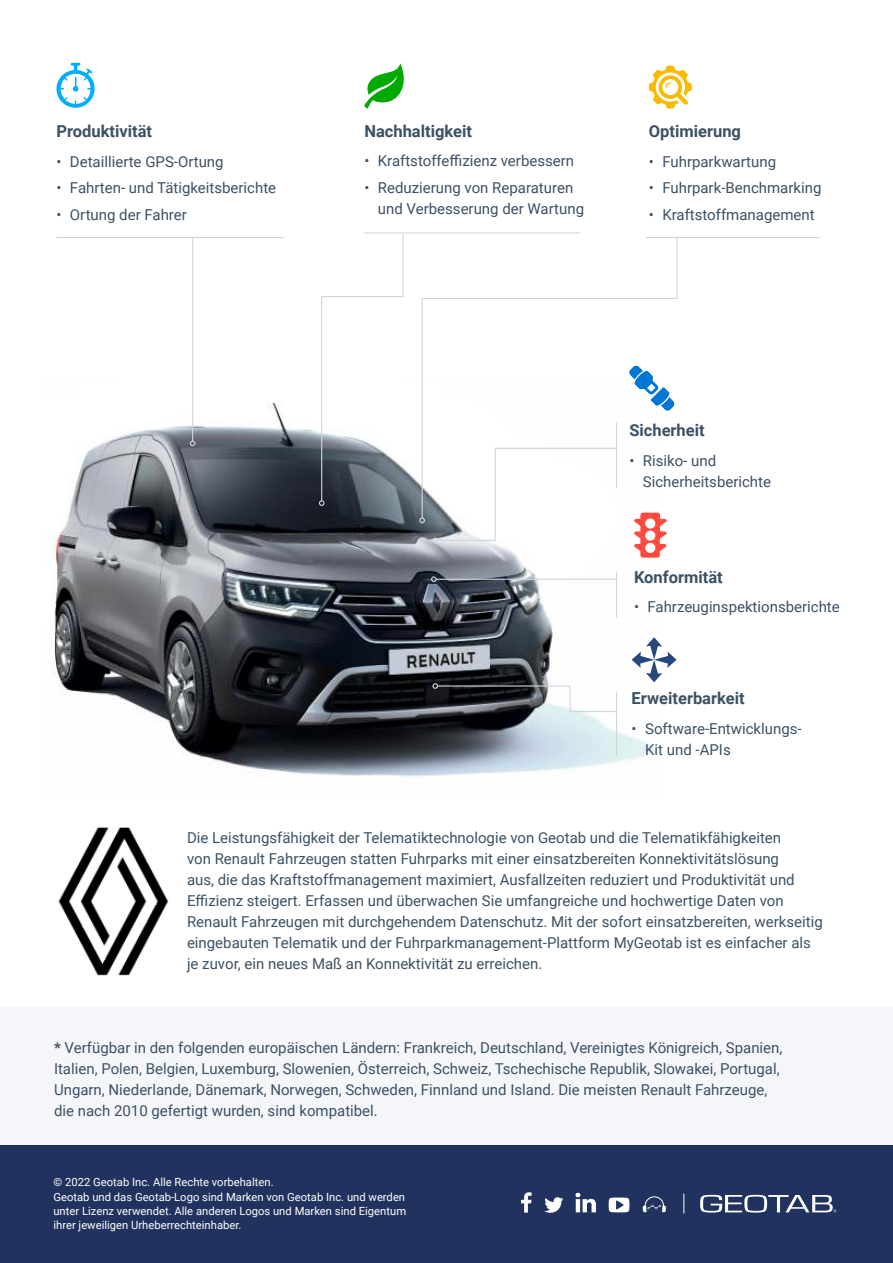
<style>
.page{position:relative;width:893px;height:1263px;background:#fff}
.page>*{position:absolute;margin:0;border:0;box-sizing:border-box;transform-origin:0 0}
.t1{font:700 16.5px "Roboto";color:#3c5164}
.t2{font:15px/21px "Roboto";color:#3c5164}
.t3{font:11.25px/14.2px "Roboto";color:#fff}
.s1{font-weight:700}
</style>
<div class="page">
<img style="left:51px;top:402px;width:604px;height:375px">
<svg style="left:56px;top:63px;width:39px;height:45px"></svg>
<hr style="left:56px;top:237px;width:228px;height:1px;background:#d1d6dd">
<hr style="left:192px;top:238px;width:1px;height:203px;background:#d1d6dd">
<svg style="left:190px;top:441px;width:5px;height:5px"></svg>
<svg style="left:364px;top:64px;width:40px;height:45px"></svg>
<hr style="left:364px;top:232px;width:217px;height:2px;background:#d1d6dd">
<svg style="left:319px;top:233px;width:85px;height:273px"></svg>
<svg style="left:649px;top:66px;width:43px;height:43px"></svg>
<hr style="left:646px;top:237px;width:173px;height:1px;background:#d1d6dd">
<svg style="left:421px;top:237px;width:257px;height:282px"></svg>
<svg style="left:419px;top:517px;width:6px;height:6px"></svg>
<svg style="left:432px;top:447px;width:186px;height:96px"></svg>
<hr style="left:616px;top:423px;width:1px;height:65px;background:#d1d6dd">
<svg style="left:629px;top:365px;width:46px;height:46px"></svg>
<hr style="left:436px;top:579px;width:180px;height:1px;background:#d1d6dd">
<svg style="left:431px;top:576px;width:6px;height:6px"></svg>
<hr style="left:616px;top:571px;width:1px;height:46px;background:#d1d6dd">
<svg style="left:634px;top:513px;width:33px;height:45px"></svg>
<svg style="left:432px;top:683px;width:186px;height:30px"></svg>
<hr style="left:616px;top:692px;width:1px;height:64px;background:#d1d6dd">
<svg style="left:632px;top:637px;width:45px;height:45px"></svg>
<img style="left:58px;top:827px;width:111px;height:149px">
<div style="left:0;top:1007px;width:893px;height:138px;background:#f4f6fa"></div>
<div style="left:0;top:1145px;width:893px;height:118px;background:#21325e"></div>
<svg style="left:521px;top:1192px;width:11px;height:20px"></svg>
<svg style="left:544px;top:1197px;width:19px;height:16px"></svg>
<svg style="left:575px;top:1193px;width:21px;height:19px"></svg>
<svg style="left:609px;top:1197px;width:20px;height:15px"></svg>
<svg style="left:643px;top:1196px;width:23px;height:16px"></svg>
<svg style="left:683px;top:1193px;width:1px;height:20px"></svg>
<svg style="left:700px;top:1195px;width:136px;height:17px"></svg>
<p class="t1" style="left:56px;top:125px;width:97px">Produktivität</p>
<p class="t2" style="left:56px;top:152px;width:169px">• Detaillierte GPS-Ortung</p>
<p class="t2" style="left:56px;top:179px;width:221px">• Fahrten- und Tätigkeitsberichte</p>
<p class="t2" style="left:56px;top:205px;width:132px">• Ortung der Fahrer</p>
<p class="t1" style="left:364px;top:124px;width:109px">Nachhaltigkeit</p>
<p class="t2" style="left:364px;top:152px;width:211px">• Kraftstoffeffizienz verbessern</p>
<p class="t2" style="left:378px;top:178px;width:208px;text-indent:-14px">• Reduzierung von Reparaturen und Verbesserung der Wartung</p>
<p class="t1" style="left:649px;top:125px;width:94px">Optimierung</p>
<p class="t2" style="left:649px;top:152px;width:129px">• Fuhrparkwartung</p>
<p class="t2" style="left:649px;top:179px;width:174px">• Fuhrpark-Benchmarking</p>
<p class="t2" style="left:649px;top:205px;width:167px">• Kraftstoffmanagement</p>
<p class="t1" style="left:629px;top:424px;width:77px">Sicherheit</p>
<p class="t2" style="left:643px;top:451px;width:130px;text-indent:-14px">• Risiko- und<br>Sicherheitsberichte</p>
<p class="t1" style="left:634px;top:570px;width:90px">Konformität</p>
<p class="t2" style="left:634px;top:598px;width:207px">• Fahrzeuginspektionsberichte</p>
<p class="t1" style="left:632px;top:692px;width:115px">Erweiterbarkeit</p>
<p class="t2" style="left:645px;top:719px;width:158px;text-indent:-14px">• Software-Entwicklungs-<br>Kit und -APIs</p>
<p class="t2" style="left:187px;top:828px;width:637px">Die Leistungsfähigkeit der Telematiktechnologie von Geotab und die Telematikfähigkeiten<br>von Renault Fahrzeugen statten Fuhrparks mit einer einsatzbereiten Konnektivitätslösung<br>aus, die das Kraftstoffmanagement maximiert, Ausfallzeiten reduziert und Produktivität und Effizienz steigert. Erfassen und überwachen Sie umfangreiche und hochwertige Daten von Renault Fahrzeugen mit durchgehendem Datenschutz. Mit der sofort einsatzbereiten, werkseitig eingebauten Telematik und der Fuhrparkmanagement-Plattform MyGeotab ist es einfacher als je zuvor, ein neues Maß an Konnektivität zu erreichen.</p>
<p class="t2" style="left:54px;top:1039px;width:730px"><span class="s1">*</span> Verfügbar in den folgenden europäischen Ländern: Frankreich, Deutschland, Vereinigtes Königreich, Spanien, Italien, Polen, Belgien, Luxemburg, Slowenien, Österreich, Schweiz, Tschechische Republik, Slowakei, Portugal, Ungarn, Niederlande, Dänemark, Norwegen, Schweden, Finnland und Island. Die meisten Renault Fahrzeuge, die nach 2010 gefertigt wurden, sind kompatibel.</p>
<p class="t3" style="left:53px;top:1176px;width:354px">© 2022 Geotab Inc. Alle Rechte vorbehalten.<br>Geotab und das Geotab-Logo sind Marken von Geotab Inc. und werden unter Lizenz verwendet. Alle anderen Logos und Marken sind Eigentum ihrer jeweiligen Urheberrechteinhaber.</p>
</div>
